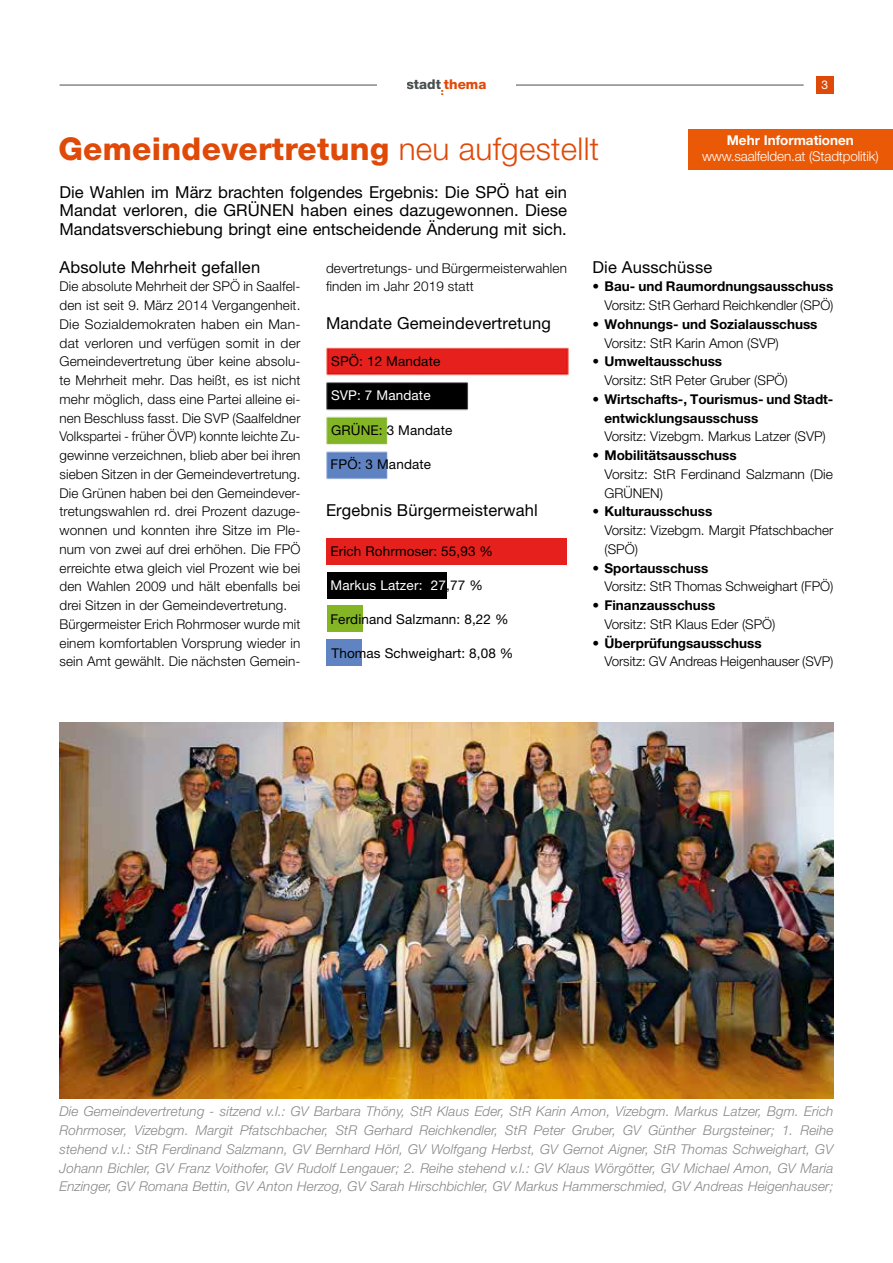
<style>
.page{position:relative;width:893px;height:1263px;background:#fff}
.page>*{position:absolute;margin:0;border:0;box-sizing:border-box;transform-origin:0 0}
.t1{font:800 31.5px "Helvetica Neue LT Pro";letter-spacing:.01em;color:#e04a09}
.t2{font:16.5px/18.8px "Helvetica Neue LT Pro";letter-spacing:.01em;color:#000;text-align:justify}
.t3{font:300 13.5px/18.8px "Helvetica Neue LT Pro";letter-spacing:.01em;color:#000}
.t4{font:italic 300 13.5px/18.8px "Helvetica Neue LT Pro";letter-spacing:.01em;color:#878786;text-align:justify}
.t5{font:700 13.5px/18.8px "Helvetica Neue LT Pro";color:#000}
.t6{font:13.5px "Helvetica Neue LT Pro";letter-spacing:.01em;color:#000}
.t7{font:13.5px "Helvetica Neue LT Pro";letter-spacing:.015em;color:#fff}
.t8{font:300 13.5px "Helvetica Neue LT Pro";letter-spacing:-.01em;color:#fff}
.t9{font:700 13.5px "Helvetica Neue LT Pro";color:#fff}
.t10{font:800 13.5px "Helvetica Neue LT Pro";color:#48504f}
.t11{font:12px "Helvetica Neue LT Pro";color:#fff}
.s1{color:#e04a09}
.s2{font-weight:300}
.s3{color:#000}
</style>
<div class="page">
<div style="left:816px;top:77px;width:17px;height:17px;background:#e04a09"></div>
<img style="left:326px;top:347px;width:243px;height:133px">
<hr style="left:507px;top:85px;width:297px;height:1px;background:#48504f">
<hr style="left:60px;top:85px;width:326px;height:1px;background:#48504f">
<div style="left:486px;top:82px;width:30px;height:8px;background:#fff"></div>
<div style="left:377px;top:83px;width:30px;height:9px;background:#fff"></div>
<img style="left:60px;top:722px;width:773px;height:376px">
<div style="left:327px;top:538px;width:240px;height:26px;background:#e5201d"></div>
<div style="left:327px;top:572px;width:119px;height:26px;background:#000"></div>
<div style="left:327px;top:606px;width:36px;height:26px;background:#84b525"></div>
<div style="left:327px;top:640px;width:35px;height:26px;background:#6084c2"></div>
<div style="left:689px;top:129px;width:204px;height:41px;background:#ea5a06"></div>
<p class="t10" style="left:406px;top:76px;width:82px">stadt<sub>:</sub><span class="s1">thema</span></p>
<h1 class="t1" style="left:58px;top:130px;width:542px">Gemeindevertretung <span class="s2">neu aufgestellt</span></h1>
<p class="t2" style="left:59px;top:182px;width:509px">Die Wahlen im März brachten folgendes Ergebnis: Die SPÖ hat ein Mandat verloren, die GRÜNEN haben eines dazugewonnen. Diese Mandatsverschiebung bringt eine entscheidende Änderung mit sich.</p>
<p class="t11" style="left:822px;top:77px;width:8px">3</p>
<p class="t9" style="left:727px;top:132px;width:129px">Mehr Informationen</p>
<p class="t8" style="left:702px;top:148px;width:178px">www.saalfelden.at (Stadtpolitik)</p>
<p class="t2" style="left:60px;top:257px;width:202px">Absolute Mehrheit gefallen</p>
<p class="t3" style="left:60px;top:277px;width:243px">Die absolute Mehrheit der SPÖ in Saalfel&shy;den ist seit 9. März 2014 Vergangenheit.<br>Die Sozialdemokraten haben ein Man&shy;dat verloren und verfügen somit in der Gemeindevertretung über keine absolu&shy;te Mehrheit mehr. Das heißt, es ist nicht mehr möglich, dass eine Partei alleine ei&shy;nen Beschluss fasst. Die SVP (Saalfeldner Volkspartei - früher ÖVP) konnte leichte Zu&shy;gewinne verzeichnen, blieb aber bei ihren sieben Sitzen in der Gemeindevertretung.<br>Die Grünen haben bei den Gemeindever&shy;tretungswahlen rd. drei Prozent dazuge&shy;wonnen und konnten ihre Sitze im Ple&shy;num von zwei auf drei erhöhen. Die FPÖ erreichte etwa gleich viel Prozent wie bei den Wahlen 2009 und hält ebenfalls bei drei Sitzen in der Gemeindevertretung.<br>Bürgermeister Erich Rohrmoser wurde mit einem komfortablen Vorsprung wieder in sein Amt gewählt. Die nächsten Gemein-</p>
<p class="t3" style="left:326px;top:258px;width:242px">devertretungs- und Bürgermeisterwahlen finden im Jahr 2019 statt</p>
<p class="t2" style="left:326px;top:313px;width:226px">Mandate Gemeindevertretung</p>
<p class="t6" style="left:331px;top:353px;width:111px">SPÖ: 12 Mandate</p>
<p class="t7" style="left:331px;top:387px;width:101px">SVP: 7 Mandate</p>
<p class="t6" style="left:331px;top:422px;width:123px">GRÜNE: 3 Mandate</p>
<p class="t6" style="left:331px;top:456px;width:102px">FPÖ: 3 Mandate</p>
<p class="t2" style="left:326px;top:501px;width:213px">Ergebnis Bürgermeisterwahl</p>
<p class="t6" style="left:330px;top:543px;width:164px">Erich Rohrmoser: 55,93 %</p>
<p class="t7" style="left:330px;top:577px;width:154px">Markus Latzer: 27<span class="s3">,77 %</span></p>
<p class="t6" style="left:330px;top:611px;width:180px">Ferdinand Salzmann: 8,22 %</p>
<p class="t6" style="left:331px;top:645px;width:183px">Thomas Schweighart: 8,08 %</p>
<p class="t2" style="left:592px;top:257px;width:121px">Die Ausschüsse</p>
<p class="t5" style="left:592px;top:277px;width:242px">• Bau- und Raumordnungsausschuss</p>
<p class="t3" style="left:604px;top:296px;width:230px">Vorsitz: StR Gerhard Reichkendler (SPÖ)</p>
<p class="t5" style="left:592px;top:314px;width:227px">• Wohnungs- und Sozialausschuss</p>
<p class="t3" style="left:604px;top:333px;width:176px">Vorsitz: StR Karin Amon (SVP)</p>
<p class="t5" style="left:592px;top:352px;width:131px">• Umweltausschuss</p>
<p class="t3" style="left:604px;top:371px;width:185px">Vorsitz: StR Peter Gruber (SPÖ)</p>
<p class="t5" style="left:604px;top:389px;width:230px;text-indent:-12px">• Wirtschafts-, Tourismus- und Stadt&shy;entwicklungsausschuss</p>
<p class="t3" style="left:604px;top:427px;width:223px">Vorsitz: Vizebgm. Markus Latzer (SVP)</p>
<p class="t5" style="left:592px;top:446px;width:146px">• Mobilitätsausschuss</p>
<p class="t3" style="left:604px;top:464px;width:230px">Vorsitz: StR Ferdinand Salzmann (Die<br>GRÜNEN)</p>
<p class="t5" style="left:592px;top:502px;width:121px">• Kulturausschuss</p>
<p class="t3" style="left:604px;top:521px;width:230px">Vorsitz: Vizebgm. Margit Pfatschbacher (SPÖ)</p>
<p class="t5" style="left:592px;top:558px;width:117px">• Sportausschuss</p>
<p class="t3" style="left:604px;top:577px;width:230px">Vorsitz: StR Thomas Schweighart (FPÖ)</p>
<p class="t5" style="left:592px;top:596px;width:124px">• Finanzausschuss</p>
<p class="t3" style="left:604px;top:614px;width:173px">Vorsitz: StR Klaus Eder (SPÖ)</p>
<p class="t5" style="left:592px;top:633px;width:171px">• Überprüfungsausschuss</p>
<p class="t3" style="left:604px;top:652px;width:231px">Vorsitz: GV Andreas Heigenhauser (SVP)</p>
<p class="t4" style="left:60px;top:1102px;width:775px">Die Gemeindevertretung - sitzend v.l.: GV Barbara Thöny, StR Klaus Eder, StR Karin Amon, Vizebgm. Markus Latzer, Bgm. Erich Rohrmoser, Vizebgm. Margit Pfatschbacher, StR Gerhard Reichkendler, StR Peter Gruber, GV Günther Burgsteiner; 1. Reihe stehend v.l.: StR Ferdinand Salzmann, GV Bernhard Hörl, GV Wolfgang Herbst, GV Gernot Aigner, StR Thomas Schweighart, GV Johann Bichler, GV Franz Voithofer, GV Rudolf Lengauer; 2. Reihe stehend v.l.: GV Klaus Wörgötter, GV Michael Amon, GV Maria Enzinger, GV Romana Bettin, GV Anton Herzog, GV Sarah Hirschbichler, GV Markus Hammerschmied, GV Andreas Heigenhauser;</p>
</div>
